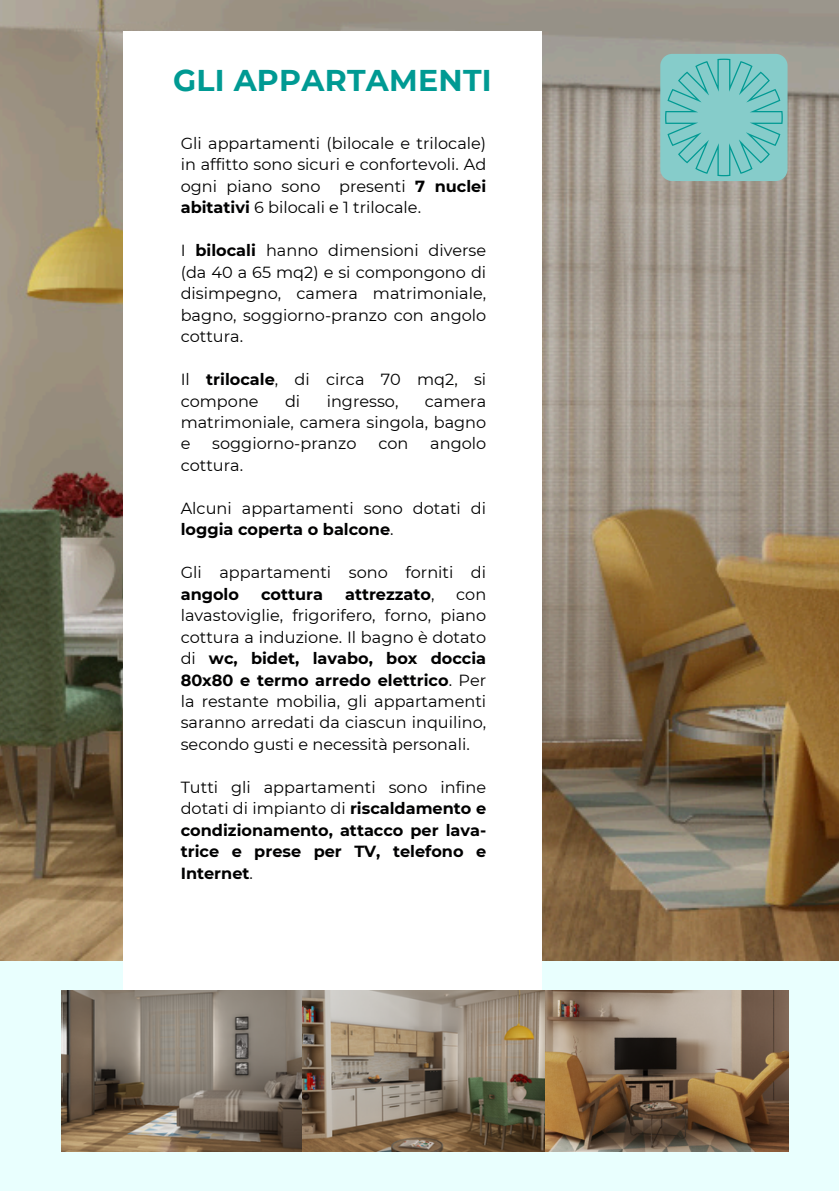
<style>
.page{position:relative;width:839px;height:1191px;background:#fff}
.page>*{position:absolute;margin:0;border:0;box-sizing:border-box;transform-origin:0 0}
.t1{font:700 30px "Montserrat";letter-spacing:.01em;color:#009a93}
.t2{font:16px/21.4px "Montserrat";color:#000001;text-align:justify}
.t3{font:700 16px/21.4px "Montserrat";color:#000001;text-align:justify}
.s1{font-weight:700}
.s2{font-weight:400}
</style>
<div class="page">
<div style="left:0;top:0;width:838px;height:1191px;background:#e9fffe"></div>
<img style="left:0;top:0;width:838px;height:961px">
<div style="left:123px;top:31px;width:418px;height:1004px;background:#fff"></div>
<svg style="left:660px;top:54px;width:127px;height:127px;background:#79c6c4"></svg>
<img style="left:61px;top:991px;width:241px;height:160px">
<img style="left:302px;top:991px;width:486px;height:160px">
<p class="t1" style="left:173px;top:62px;width:320px">GLI APPARTAMENTI</p>
<h1 class="t2" style="left:181px;top:133px;width:307px">Gli appartamenti (bilocale e trilocale) in affitto sono sicuri e confortevoli. Ad ogni piano sono presenti <span class="s1">7 nuclei abitativi</span> 6 bilocali e 1 trilocale.</h1>
<p class="t2" style="left:181px;top:240px;width:307px">I <span class="s1">bilocali</span> hanno dimensioni diverse (da 40 a 65 mq2) e si compongono di disimpegno, camera matrimoniale, bagno, soggiorno-pranzo con angolo cottura.</p>
<p class="t2" style="left:181px;top:369px;width:307px">Il <span class="s1">trilocale</span>, di circa 70 mq2, si compone</p>
<p class="t2" style="left:285px;top:390px;width:17px">di</p>
<p class="t2" style="left:327px;top:390px;width:73px">ingresso,</p>
<p class="t2" style="left:181px;top:390px;width:307px;text-indent:244px">camera matrimoniale, camera singola, bagno e</p>
<p class="t2" style="left:212px;top:433px;width:146px">soggiorno-pranzo</p>
<p class="t2" style="left:378px;top:433px;width:32px">con</p>
<p class="t2" style="left:430px;top:433px;width:57px">angolo</p>
<p class="t2" style="left:181px;top:455px;width:64px">cottura.</p>
<p class="t2" style="left:181px;top:497px;width:307px">Alcuni appartamenti sono dotati di <span class="s1">loggia coperta o balcone</span>.</p>
<p class="t2" style="left:181px;top:562px;width:307px">Gli appartamenti sono forniti di <span class="s1">angolo</span></p>
<p class="t3" style="left:261px;top:583px;width:63px">cottura</p>
<p class="t3" style="left:345px;top:583px;width:91px">attrezzato<span class="s2">,</span></p>
<p class="t2" style="left:181px;top:583px;width:307px;text-indent:275px">con lavastoviglie, frigorifero, forno, piano cottura a induzione. Il bagno è dotato di <span class="s1">wc, bidet, lavabo, box doccia 80x80 e termo arredo elettrico</span>. Per la restante mobilia, gli appartamenti saranno arredati da ciascun inquilino, secondo gusti e necessità personali.</p>
<p class="t3" style="left:181px;top:776px;width:307px"><span class="s2">Tutti gli appartamenti sono infine dotati di impianto di</span> riscaldamento e condizionamento, attacco per lava&shy;trice e prese per TV, telefono e Internet<span class="s2">.</span></p>
</div>
